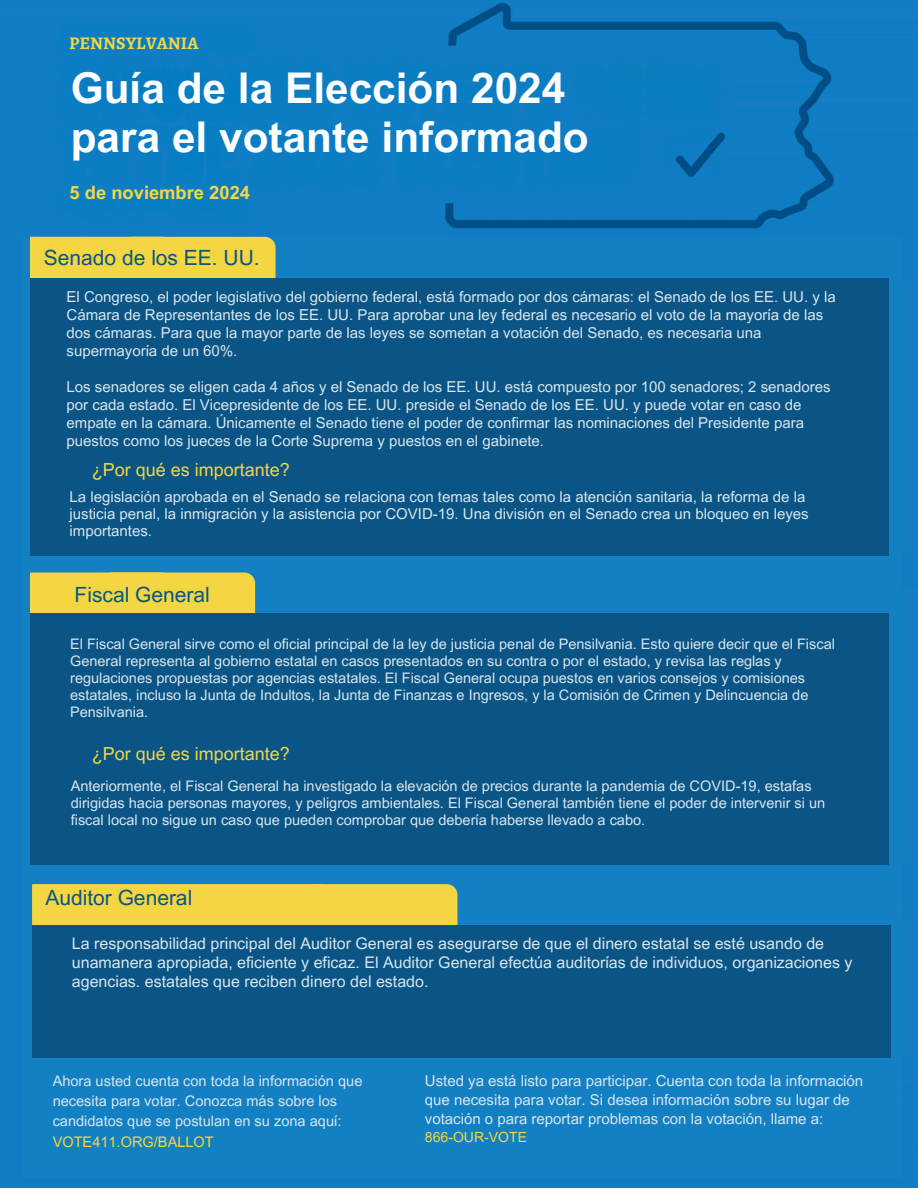
<style>
.page{position:relative;width:918px;height:1188px;background:#0f7dc3}
.page>*{position:absolute;margin:0;border:0;box-sizing:border-box;transform-origin:0 0}
.t1{font:700 42.45px/48.3px "Arial MT Pro";color:#fcfdfe}
.t2{font:21px "Arial MT Pro";color:#0a5586}
.t3{font:700 18.3px "Arial MT Pro";color:#f4d742}
.t4{font:18px "Arial MT Pro";color:#f4d742}
.t5{font:700 17.85px "Alegreya";color:#f4d742}
.t6{font:16.05px/19.2px "Arial MT Pro";color:#d9e6ee}
.t7{font:15px/18px "Arial MT Pro";color:#d9e6ee}
.t8{font:14.55px/16.8px "Arial MT Pro";color:#d9e6ee}
.t9{font:14.55px "Arial MT Pro";color:#f4d742}
.t10{font:14.1px "Arial MT Pro";color:#f4d742}
</style>
<div class="page">
<div style="left:22px;top:237px;width:880px;height:940px;background:#1380c3"></div>
<div style="left:30px;top:572px;width:225px;height:41px;background:#f3d642"></div>
<div style="left:30px;top:613px;width:859px;height:252px;background:#0a5586"></div>
<div style="left:30px;top:237px;width:246px;height:41px;background:#f3d642"></div>
<div style="left:30px;top:278px;width:859px;height:278px;background:#0a5586"></div>
<div style="left:324px;top:884px;width:133px;height:41px;background:#f3d642"></div>
<div style="left:32px;top:884px;width:292px;height:41px;background:#f3d642"></div>
<div style="left:32px;top:925px;width:858px;height:132px;background:#0a5586"></div>
<h3 class="t5" style="left:69px;top:31px;width:131px">PENNSYLVANIA</h3>
<h1 class="t1" style="left:71px;top:70px;width:520px">Guía de la Elección 2024 para el votante informado</h1>
<h4 class="t3" style="left:70px;top:186px;width:182px">5 de noviembre 2024</h4>
<p class="t2" style="left:44px;top:250px;width:217px">Senado de los EE. UU.</p>
<h5 class="t7" style="left:67px;top:290px;width:771px">El Congreso, el poder legislativo del gobierno federal, está formado por dos cámaras: el Senado de los EE. UU. y la Cámara de Representantes de los EE. UU. Para aprobar una ley federal es necesario el voto de la mayoría de las dos cámaras. Para que la mayor parte de las leyes se sometan a votación del Senado, es necesaria una supermayoría de un 60%.</h5>
<p class="t7" style="left:67px;top:380px;width:766px">Los senadores se eligen cada 4 años y el Senado de los EE. UU. está compuesto por 100 senadores; 2 senadores por cada estado. El Vicepresidente de los EE. UU. preside el Senado de los EE. UU. y puede votar en caso de empate en la cámara. Únicamente el Senado tiene el poder de confirmar las nominaciones del Presidente para puestos como los jueces de la Corte Suprema y puestos en el gabinete.</p>
<p class="t4" style="left:92px;top:463px;width:199px">¿Por qué es importante?</p>
<p class="t7" style="left:70px;top:491px;width:741px;line-height:16.8px">La legislación aprobada en el Senado se relaciona con temas tales como la atención sanitaria, la reforma de la justicia penal, la inmigración y la asistencia por COVID-19. Una división en el Senado crea un bloqueo en leyes importantes.</p>
<h2 class="t2" style="left:75px;top:587px;width:137px">Fiscal General</h2>
<p class="t8" style="left:70px;top:637px;width:766px">El Fiscal General sirve como el oficial principal de la ley de justicia penal de Pensilvania. Esto quiere decir que el Fiscal General representa al gobierno estatal en casos presentados en su contra o por el estado, y revisa las reglas y regulaciones propuestas por agencias estatales. El Fiscal General ocupa puestos en varios consejos y comisiones estatales, incluso la Junta de Indultos, la Junta de Finanzas e Ingresos, y la Comisión de Crimen y Delincuencia de Pensilvania.</p>
<h5 class="t4" style="left:92px;top:747px;width:199px">¿Por qué es importante?</h5>
<p class="t8" style="left:71px;top:780px;width:756px">Anteriormente, el Fiscal General ha investigado la elevación de precios durante la pandemia de COVID-19, estafas dirigidas hacia personas mayores, y peligros ambientales. El Fiscal General también tiene el poder de intervenir si un fiscal local no sigue un caso que pueden comprobar que debería haberse llevado a cabo.</p>
<p class="t2" style="left:45px;top:889px;width:148px">Auditor General</p>
<p class="t6" style="left:72px;top:936px;width:782px">La responsabilidad principal del Auditor General es asegurarse de que el dinero estatal se esté usando de unamanera apropiada, eficiente y eficaz. El Auditor General efectúa auditorías de individuos, organizaciones y agencias. estatales que reciben dinero del estado.</p>
<p class="t8" style="left:53px;top:1073px;width:311px;line-height:20.2px">Ahora usted cuenta con toda la información que necesita para votar. Conozca más sobre los candidatos que se postulan en su zona aquí:</p>
<p class="t9" style="left:53px;top:1136px;width:163px">VOTE411.ORG/BALLOT</p>
<h2 class="t7" style="left:425px;top:1073px;width:440px;line-height:19.2px">Usted ya está listo para participar. Cuenta con toda la información que necesita para votar. Si desea información sobre su lugar de votación o para reportar problemas con la votación, llame a:</h2>
<p class="t10" style="left:425px;top:1132px;width:104px">866-OUR-VOTE</p>
</div>
